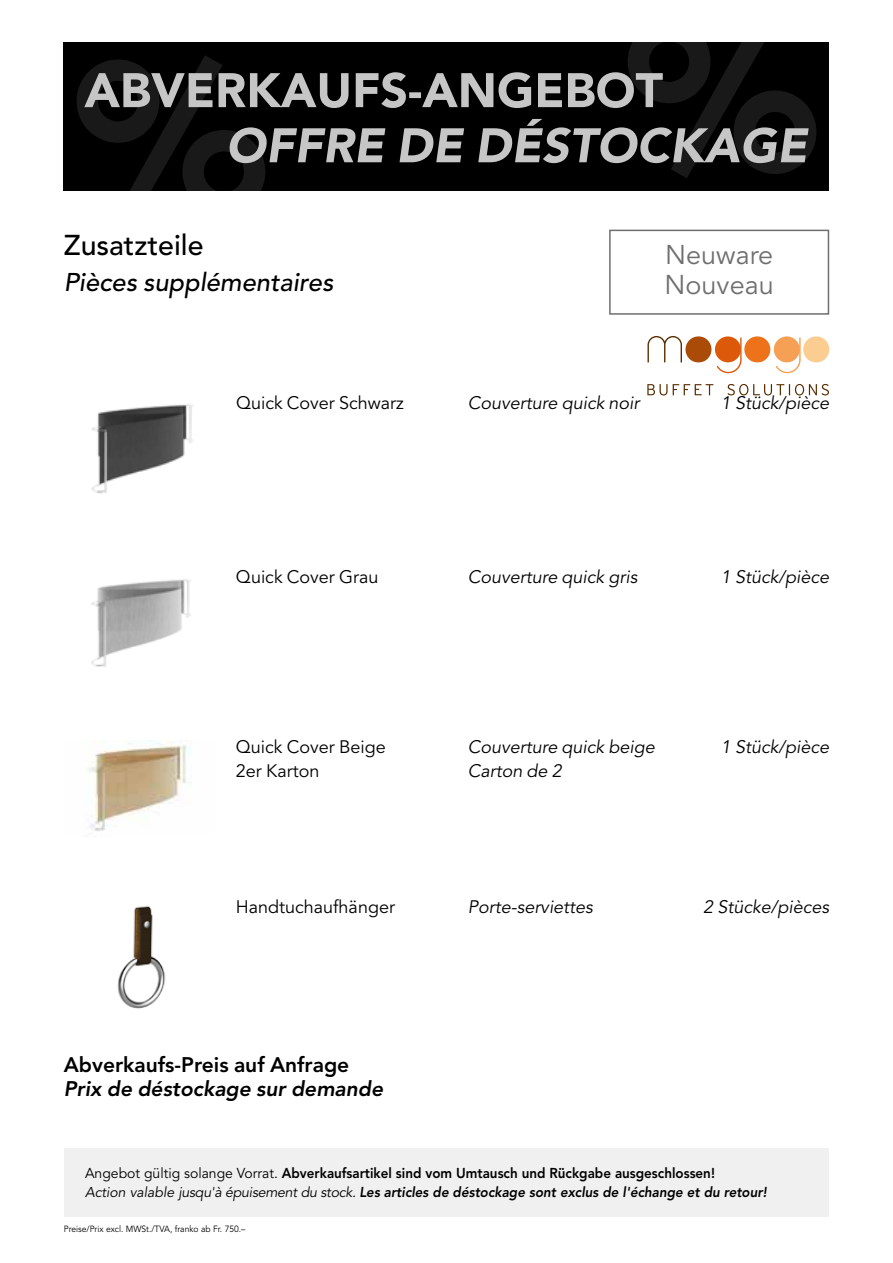
<style>
.page{position:relative;width:893px;height:1263px;background:#fff}
.page>*{position:absolute;margin:0;border:0;box-sizing:border-box;transform-origin:0 0}
.t1{font:500 28.5px "Avenir LT Std";color:#000}
.t2{font:27px/30px "Avenir LT Std";color:#706f6f}
.t3{font:italic 500 25.5px "Avenir LT Std";color:#000}
.t4{font:800 21px "Avenir LT Std";color:#000}
.t5{font:italic 800 21px "Avenir LT Std";color:#000}
.t6{font:italic 18px/24px "Avenir LT Std";color:#000}
.t7{font:18px/24px "Avenir LT Std";color:#000}
.t8{font:800 14.25px/19.5px "Avenir LT Std";color:#000;scale:.94 1}
.t9{font:9px "Avenir LT Std";color:#000;scale:.95 1}
.s1{font-weight:400}
.s2{font-weight:400;font-style:italic}
.s3{font-style:italic}
</style>
<div class="page">
<div style="left:64px;top:43px;width:765px;height:148px;background:#000"></div>
<svg style="left:77px;top:42px;width:739px;height:149px"></svg>
<div style="left:64px;top:1148px;width:765px;height:68px;background:#f0f0f0"></div>
<div style="left:609px;top:230px;width:220px;height:85px;border:2px solid #706f6f"></div>
<img style="left:91px;top:404px;width:102px;height:90px">
<img style="left:91px;top:579px;width:100px;height:88px">
<img style="left:88px;top:741px;width:104px;height:91px">
<img style="left:117px;top:906px;width:49px;height:103px">
<svg style="left:715px;top:336px;width:26px;height:26px"></svg>
<svg style="left:717px;top:336px;width:53px;height:37px"></svg>
<svg style="left:647px;top:384px;width:182px;height:11px"></svg>
<div style="left:774px;top:336px;width:26px;height:26px;background:#f5a055;border-radius:50%"></div>
<svg style="left:776px;top:336px;width:53px;height:37px"></svg>
<svg style="left:647px;top:336px;width:64px;height:26px"></svg>
<h1 class="t1" style="left:64px;top:229px;width:141px">Zusatzteile</h1>
<h3 class="t3" style="left:64px;top:268px;width:271px">Pièces supplémentaires</h3>
<h2 class="t2" style="left:665px;top:241px;width:111px">Neuware<br>Nouveau</h2>
<p class="t7" style="left:236px;top:391px;width:169px">Quick Cover Schwarz</p>
<p class="t6" style="left:468px;top:391px;width:173px">Couverture quick noir</p>
<p class="t6" style="left:721px;top:391px;width:110px">1 Stück/pièce</p>
<p class="t7" style="left:236px;top:566px;width:144px">Quick Cover Grau</p>
<p class="t6" style="left:468px;top:566px;width:171px">Couverture quick gris</p>
<p class="t6" style="left:721px;top:566px;width:110px">1 Stück/pièce</p>
<p class="t7" style="left:236px;top:735px;width:151px">Quick Cover Beige<br>2er Karton</p>
<p class="t6" style="left:468px;top:735px;width:189px">Couverture quick beige<br>Carton de 2</p>
<p class="t6" style="left:721px;top:735px;width:110px">1 Stück/pièce</p>
<p class="t7" style="left:236px;top:895px;width:161px">Handtuchaufhänger</p>
<p class="t6" style="left:468px;top:895px;width:127px">Porte-serviettes</p>
<p class="t6" style="left:703px;top:895px;width:127px">2 Stücke/pièces</p>
<h3 class="t4" style="left:64px;top:1052px;width:287px">Abverkaufs-Preis auf Anfrage</h3>
<h3 class="t5" style="left:64px;top:1076px;width:321px">Prix de déstockage sur demande</h3>
<p class="t8" style="left:85px;top:1163px;width:727px"><span class="s1">Angebot gültig solange Vorrat.</span> Abverkaufsartikel sind vom Umtausch und Rückgabe ausgeschlossen!<br><span class="s2">Action valable jusqu'à épuisement du stock.</span> <span class="s3">Les articles de déstockage sont exclus de l'échange et du retour!</span></p>
<p class="t9" style="left:64px;top:1223px;width:193px">Preise/Prix excl. MWSt./TVA, franko ab Fr. 750.–</p>
</div>
